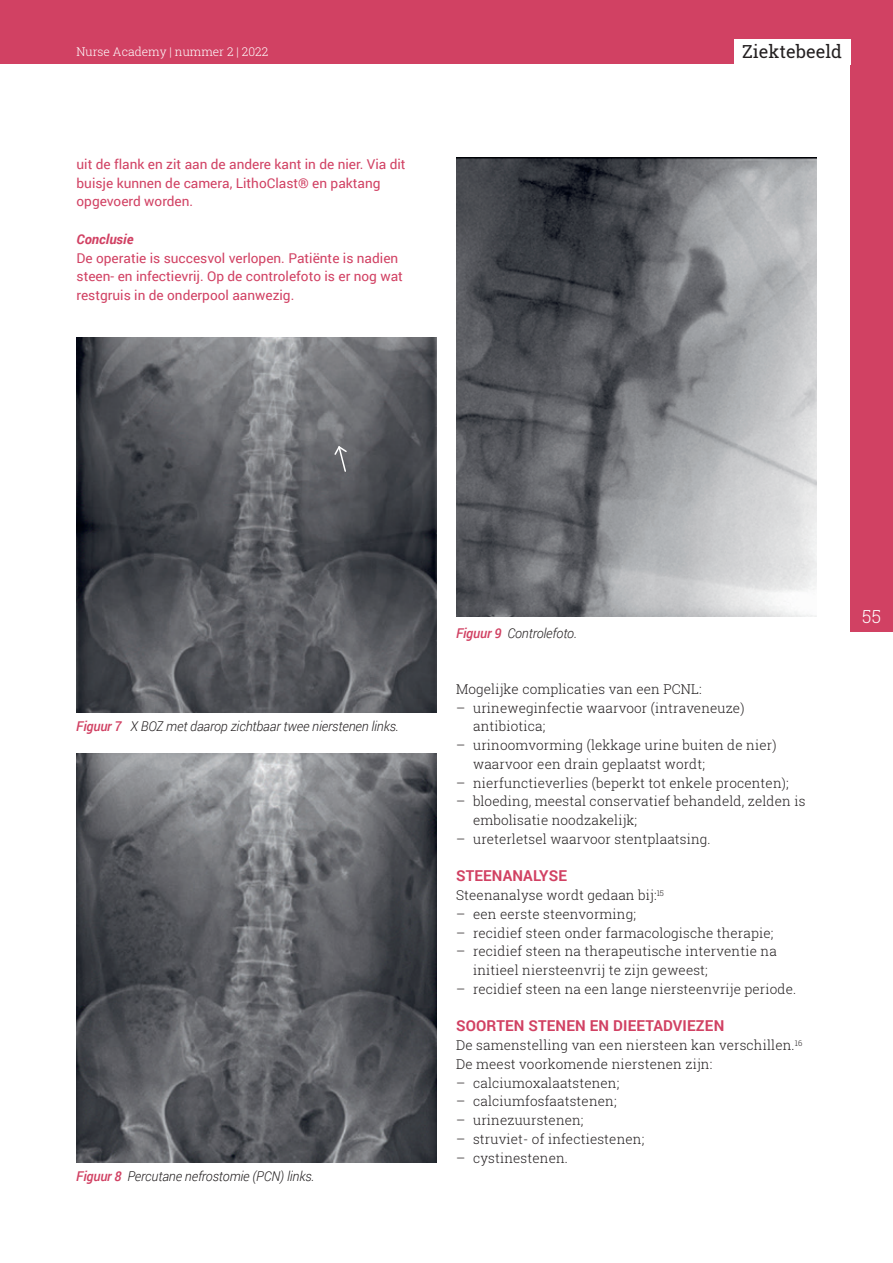
<style>
.page{position:relative;width:893px;height:1263px;background:#fff}
.page>*{position:absolute;margin:0;border:0;box-sizing:border-box;transform-origin:0 0}
.t1{font:18px "Roboto Slab";color:#231f20}
.t2{font:300 18px "Roboto Slab";color:#fff}
.t3{font:700 15px "Roboto";letter-spacing:.01em;color:#d14163}
.t4{font:300 13.5px/18.8px "Roboto Slab";letter-spacing:.01em;color:#231f20}
.t5{font:13.5px/18.8px "Roboto";color:#d14163}
.t6{font:italic 300 13.5px "Roboto";letter-spacing:-.01em;color:#231f20}
.t7{font:italic 700 13.5px "Roboto";color:#d14163}
.t8{font:300 12px "Roboto Slab";color:#fff}
.s1{font-weight:500;color:#d14163}
</style>
<div class="page">
<div style="left:850px;top:0;width:43px;height:631px;background:#d14163"></div>
<div style="left:0;top:0;width:893px;height:64px;background:#d14163"></div>
<div style="left:734px;top:39px;width:116px;height:26px;background:#fff"></div>
<img style="left:77px;top:338px;width:360px;height:374px">
<img style="left:77px;top:753px;width:360px;height:410px">
<img style="left:456px;top:158px;width:360px;height:459px">
<svg style="left:333px;top:445px;width:15px;height:28px"></svg>
<p class="t8" style="left:77px;top:43px;width:193px">Nurse Academy | nummer 2 | 2022</p>
<p class="t5" style="left:77px;top:154px;width:331px">uit de flank en zit aan de andere kant in de nier. Via dit buisje kunnen de camera, LithoClast® en paktang opgevoerd worden.</p>
<p class="t7" style="left:77px;top:229px;width:58px">Conclusie</p>
<p class="t5" style="left:77px;top:248px;width:328px">De operatie is succesvol verlopen. Patiënte is nadien steen- en infectievrij. Op de controlefoto is er nog wat restgruis in de onderpool aanwezig.</p>
<h1 class="t1" style="left:742px;top:39px;width:101px">Ziektebeeld</h1>
<p class="t6" style="left:76px;top:717px;width:324px"><span class="s1">Figuur 7</span> X BOZ met daarop zichtbaar twee nierstenen links.</p>
<p class="t6" style="left:76px;top:1167px;width:240px"><span class="s1">Figuur 8</span> Percutane nefrostomie (PCN) links.</p>
<p class="t6" style="left:456px;top:623px;width:123px"><span class="s1">Figuur 9</span> Controlefoto.</p>
<p class="t4" style="left:456px;top:679px;width:247px">Mogelijke complicaties van een PCNL:</p>
<p class="t4" style="left:473px;top:698px;width:273px;text-indent:-17px">– urineweginfectie waarvoor (intraveneuze) antibiotica;</p>
<p class="t4" style="left:473px;top:735px;width:305px;text-indent:-17px">– urinoomvorming (lekkage urine buiten de nier) waarvoor een drain geplaatst wordt;</p>
<p class="t4" style="left:456px;top:773px;width:334px">– nierfunctieverlies (beperkt tot enkele procenten);</p>
<p class="t4" style="left:473px;top:792px;width:334px;text-indent:-17px">– bloeding, meestal conservatief behandeld, zelden is embolisatie noodzakelijk;</p>
<p class="t4" style="left:456px;top:829px;width:256px">– ureterletsel waarvoor stentplaatsing.</p>
<p class="t3" style="left:456px;top:865px;width:112px">STEENANALYSE</p>
<p class="t4" style="left:456px;top:885px;width:210px">Steenanalyse wordt gedaan bij:<sup>15</sup></p>
<p class="t4" style="left:456px;top:904px;width:181px">– een eerste steenvorming;</p>
<p class="t4" style="left:456px;top:923px;width:319px">– recidief steen onder farmacologische therapie;</p>
<p class="t4" style="left:473px;top:942px;width:305px;text-indent:-17px">– recidief steen na therapeutische interventie na initieel niersteenvrij te zijn geweest;</p>
<p class="t4" style="left:456px;top:979px;width:342px">– recidief steen na een lange niersteenvrije periode.</p>
<p class="t3" style="left:456px;top:1015px;width:270px">SOORTEN STENEN EN DIEETADVIEZEN</p>
<p class="t4" style="left:456px;top:1035px;width:348px">De samenstelling van een niersteen kan verschillen.<sup>16<br></sup>De meest voorkomende nierstenen zijn:</p>
<p class="t4" style="left:456px;top:1073px;width:165px">– calciumoxalaatstenen;</p>
<p class="t4" style="left:456px;top:1092px;width:162px">– calciumfosfaatstenen;</p>
<p class="t4" style="left:456px;top:1110px;width:129px">– urinezuurstenen;</p>
<p class="t4" style="left:456px;top:1129px;width:190px">– struviet- of infectiestenen;</p>
<p class="t4" style="left:456px;top:1148px;width:113px">– cystinestenen.</p>
<h1 class="t2" style="left:862px;top:604px;width:20px">55</h1>
</div>
